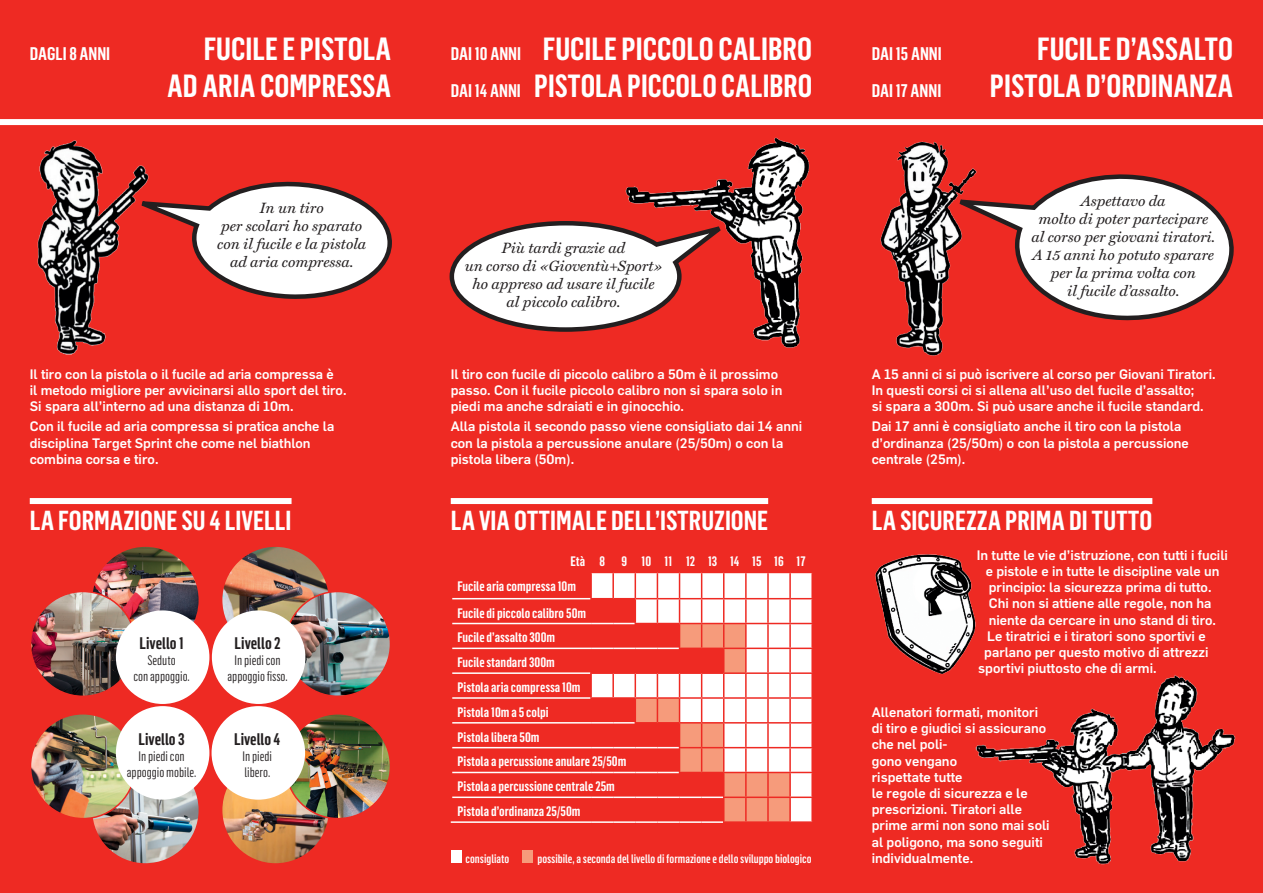
<style>
.page{position:relative;width:1263px;height:893px;background:#ee2a23}
.page>*{position:absolute;margin:0;border:0;box-sizing:border-box;transform-origin:0 0}
.t1{font:600 31.5px/37.8px "Flama Condensed";color:#fff;text-align:right}
.t2{font:600 27px "Flama Condensed";color:#fff}
.t3{font:600 18px "Flama Condensed";color:#fff}
.t4{font:600 16.5px "Flama Condensed";color:#231f20}
.t5{font:italic 15px/18px "Miller Text";color:#231f20;text-align:center}
.t6{font:500 13.5px/16.2px "Flama";color:#fff}
.t7{font:600 13.5px "Flama Condensed";color:#fff}
.t8{font:13.5px/16.2px "Flama Condensed";color:#231f20;text-align:center}
.t9{font:500 12px "Flama Condensed";color:#fff}
</style>
<div class="page">
<div style="left:30px;top:498px;width:262px;height:6px;background:#fff"></div>
<div style="left:451px;top:498px;width:317px;height:6px;background:#fff"></div>
<div style="left:872px;top:498px;width:280px;height:6px;background:#fff"></div>
<svg style="left:155px;top:181px;width:237px;height:118px"></svg>
<hr style="left:452px;top:598px;width:138px;height:1px;background:#fff">
<hr style="left:452px;top:623px;width:139px;height:1px;background:#fff">
<hr style="left:452px;top:648px;width:139px;height:1px;background:#fff">
<hr style="left:452px;top:672px;width:138px;height:2px;background:#fff">
<hr style="left:452px;top:697px;width:138px;height:2px;background:#fff">
<hr style="left:452px;top:722px;width:139px;height:2px;background:#fff">
<hr style="left:452px;top:747px;width:139px;height:1px;background:#fff">
<hr style="left:452px;top:772px;width:139px;height:1px;background:#fff">
<svg style="left:590px;top:572px;width:223px;height:250px"></svg>
<hr style="left:452px;top:796px;width:139px;height:2px;background:#fff">
<hr style="left:591px;top:796px;width:22px;height:2px;background:#fff">
<hr style="left:613px;top:796px;width:22px;height:2px;background:#fff">
<hr style="left:635px;top:796px;width:22px;height:2px;background:#fff">
<hr style="left:657px;top:796px;width:22px;height:2px;background:#fff">
<hr style="left:679px;top:796px;width:23px;height:2px;background:#fff">
<hr style="left:702px;top:796px;width:21px;height:2px;background:#fff">
<hr style="left:451px;top:821px;width:140px;height:2px;background:#fff">
<hr style="left:591px;top:821px;width:22px;height:2px;background:#fff">
<hr style="left:613px;top:821px;width:22px;height:2px;background:#fff">
<hr style="left:635px;top:821px;width:22px;height:2px;background:#fff">
<hr style="left:657px;top:821px;width:22px;height:2px;background:#fff">
<hr style="left:679px;top:821px;width:23px;height:2px;background:#fff">
<hr style="left:702px;top:821px;width:21px;height:2px;background:#fff">
<img style="left:93px;top:547px;width:106px;height:80px">
<img style="left:31px;top:591px;width:104px;height:105px;border-radius:52px">
<div style="left:116px;top:610px;width:93px;height:94px;background:#fff;border-radius:50%"></div>
<img style="left:222px;top:547px;width:107px;height:106px;border-radius:53px">
<img style="left:286px;top:591px;width:104px;height:105px;border-radius:52px">
<div style="left:212px;top:610px;width:93px;height:94px;background:#fff;border-radius:50%"></div>
<img style="left:93px;top:783px;width:106px;height:80px">
<img style="left:31px;top:714px;width:104px;height:105px;border-radius:52px">
<div style="left:116px;top:706px;width:93px;height:94px;background:#fff;border-radius:50%"></div>
<img style="left:222px;top:783px;width:106px;height:80px">
<img style="left:286px;top:714px;width:104px;height:105px;border-radius:52px">
<div style="left:212px;top:706px;width:93px;height:94px;background:#fff;border-radius:50%"></div>
<img style="left:625px;top:137px;width:185px;height:211px">
<div style="left:451px;top:850px;width:10px;height:13px;background:#fff"></div>
<div style="left:523px;top:850px;width:10px;height:13px;background:#f69b7b"></div>
<img style="left:880px;top:141px;width:96px;height:215px">
<svg style="left:935px;top:171px;width:299px;height:151px"></svg>
<div style="left:0;top:119px;width:1263px;height:6px;background:#fff"></div>
<img style="left:875px;top:554px;width:101px;height:120px">
<img style="left:975px;top:675px;width:261px;height:190px">
<img style="left:37px;top:140px;width:118px;height:215px">
<svg style="left:449px;top:219px;width:290px;height:115px"></svg>
<p class="t1" style="left:167px;top:29px;width:225px">FUCILE E PISTOLA<br>AD ARIA COMPRESSA</p>
<p class="t3" style="left:30px;top:42px;width:82px">DAGLI 8 ANNI</p>
<p class="t3" style="left:451px;top:42px;width:72px">DAI 10 ANNI</p>
<p class="t3" style="left:451px;top:79px;width:72px">DAI 14 ANNI</p>
<p class="t1" style="left:543px;top:29px;width:271px">FUCILE PICCOLO CALIBRO</p>
<p class="t1" style="left:534px;top:67px;width:279px">PISTOLA PICCOLO CALIBRO</p>
<p class="t5" style="left:217px;top:200px;width:150px">In un tiro<br>per scolari ho sparato con il fucile e la pistola ad aria compressa.</p>
<p class="t6" style="left:30px;top:365px;width:318px">Il tiro con la pistola o il fucile ad aria compressa è<br>il metodo migliore per avvicinarsi allo sport del tiro.<br>Si spara all’interno ad una distanza di 10m.</p>
<p class="t6" style="left:30px;top:417px;width:306px">Con il fucile ad aria compressa si pratica anche la disciplina Target Sprint che come nel biathlon combina corsa e tiro.</p>
<p class="t5" style="left:465px;top:239px;width:199px">Più tardi grazie ad<br>un corso di «Gioventù+Sport» ho appreso ad usare il fucile al piccolo calibro.</p>
<p class="t6" style="left:451px;top:365px;width:333px">Il tiro con fucile di piccolo calibro a 50m è il prossimo passo. Con il fucile piccolo calibro non si spara solo in piedi ma anche sdraiati e in ginocchio.</p>
<p class="t6" style="left:451px;top:417px;width:353px">Alla pistola il secondo passo viene consigliato dai 14 anni con la pistola a percussione anulare (25/50m) o con la pistola libera (50m).</p>
<p class="t3" style="left:872px;top:42px;width:72px">DAI 15 ANNI</p>
<p class="t3" style="left:872px;top:79px;width:71px">DAI 17 ANNI</p>
<p class="t1" style="left:1037px;top:29px;width:198px">FUCILE D’ASSALTO</p>
<p class="t1" style="left:990px;top:67px;width:245px">PISTOLA D’ORDINANZA</p>
<p class="t5" style="left:1031px;top:192px;width:185px">Aspettavo da<br>molto di poter partecipare al corso per giovani tiratori.</p>
<p class="t5" style="left:1033px;top:246px;width:183px">A 15 anni ho potuto sparare per la prima volta con<br>il fucile d’assalto.</p>
<p class="t6" style="left:872px;top:365px;width:345px">A 15 anni ci si può iscrivere al corso per Giovani Tiratori.<br>In questi corsi ci si allena all’uso del fucile d’assalto;<br>si spara a 300m. Si può usare anche il fucile standard.</p>
<p class="t6" style="left:872px;top:417px;width:319px">Dai 17 anni è consigliato anche il tiro con la pistola d’ordinanza (25/50m) o con la pistola a percussione centrale (25m).</p>
<p class="t2" style="left:30px;top:503px;width:263px">LA FORMAZIONE SU 4 LIVELLI</p>
<p class="t2" style="left:451px;top:503px;width:319px">LA VIA OTTIMALE DELL’ISTRUZIONE</p>
<p class="t2" style="left:872px;top:503px;width:282px">LA SICUREZZA PRIMA DI TUTTO</p>
<p class="t4" style="left:139px;top:633px;width:46px">Livello 1</p>
<p class="t8" style="left:133px;top:652px;width:58px">Seduto<br>con appoggio.</p>
<p class="t4" style="left:139px;top:728px;width:48px">Livello 3</p>
<p class="t8" style="left:127px;top:747px;width:71px">In piedi con appoggio mobile.</p>
<p class="t4" style="left:235px;top:633px;width:47px">Livello 2</p>
<p class="t8" style="left:227px;top:652px;width:62px">In piedi con appoggio fisso.</p>
<p class="t4" style="left:234px;top:728px;width:48px">Livello 4</p>
<p class="t8" style="left:242px;top:747px;width:31px;text-align:left">In piedi libero.</p>
<p class="t7" style="left:570px;top:553px;width:16px">Età</p>
<p class="t7" style="left:599px;top:553px;width:7px">8</p>
<p class="t7" style="left:621px;top:553px;width:7px">9</p>
<p class="t7" style="left:641px;top:553px;width:11px">10</p>
<p class="t7" style="left:665px;top:553px;width:9px">11</p>
<p class="t7" style="left:686px;top:553px;width:11px">12</p>
<p class="t7" style="left:708px;top:553px;width:11px">13</p>
<p class="t7" style="left:730px;top:553px;width:11px">14</p>
<p class="t7" style="left:752px;top:553px;width:11px">15</p>
<p class="t7" style="left:774px;top:553px;width:11px">16</p>
<p class="t7" style="left:797px;top:553px;width:11px">17</p>
<p class="t7" style="left:457px;top:578px;width:120px">Fucile aria compressa 10m</p>
<p class="t7" style="left:457px;top:604px;width:130px">Fucile di piccolo calibro 50m</p>
<p class="t7" style="left:457px;top:629px;width:99px">Fucile d’assalto 300m</p>
<p class="t7" style="left:457px;top:654px;width:99px">Fucile standard 300m</p>
<p class="t7" style="left:457px;top:679px;width:125px">Pistola aria compressa 10m</p>
<p class="t7" style="left:457px;top:703px;width:93px">Pistola 10m a 5 colpi</p>
<p class="t7" style="left:457px;top:728px;width:83px">Pistola libera 50m</p>
<p class="t7" style="left:457px;top:753px;width:170px">Pistola a percussione anulare 25/50m</p>
<p class="t7" style="left:457px;top:778px;width:159px">Pistola a percussione centrale 25m</p>
<p class="t7" style="left:457px;top:803px;width:124px">Pistola d’ordinanza 25/50m</p>
<p class="t9" style="left:466px;top:851px;width:45px">consigliato</p>
<p class="t9" style="left:537px;top:851px;width:275px">possibile, a seconda del livello di formazione e dello sviluppo biologico</p>
<p class="t6" style="left:977px;top:546px;width:253px">In tutte le vie d’istruzione, con tutti i fucili</p>
<p class="t6" style="left:986px;top:562px;width:235px">e pistole e in tutte le discipline vale un</p>
<p class="t6" style="left:989px;top:578px;width:224px">principio: la sicurezza prima di tutto.</p>
<p class="t6" style="left:989px;top:594px;width:224px">Chi non si attiene alle regole, non ha</p>
<p class="t6" style="left:989px;top:611px;width:229px">niente da cercare in uno stand di tiro.</p>
<p class="t6" style="left:987px;top:627px;width:220px">Le tiratrici e i tiratori sono sportivi e</p>
<p class="t6" style="left:984px;top:643px;width:226px">parlano per questo motivo di attrezzi</p>
<p class="t6" style="left:978px;top:659px;width:180px">sportivi piuttosto che di armi.</p>
<p class="t6" style="left:872px;top:703px;width:179px">Allenatori formati, monitori di tiro e giudici si assicurano che nel poli-<br>gono vengano<br>rispettate tutte<br>le regole di sicurezza e le prescrizioni. Tiratori alle prime armi non sono mai soli al poligono, ma sono seguiti individualmente.</p>
</div>
